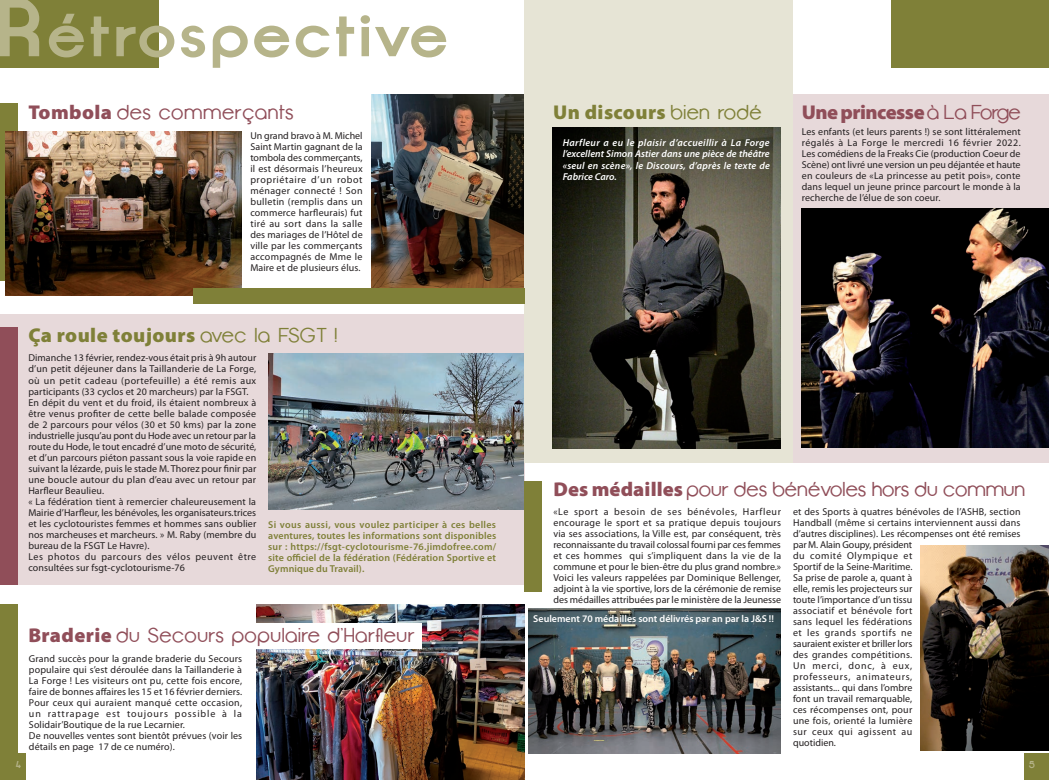
<style>
.page{position:relative;width:1049px;height:780px;background:#fff}
.page>*{position:absolute;margin:0;border:0;box-sizing:border-box;transform-origin:0 0}
.texte_courant{font:20px "Opificio";letter-spacing:.015em;color:#904e59}
.texte_courant-2{font:900 20px "Myriad Pro";letter-spacing:.02em;color:#7f8038}
.texte_courant-3{font:900 20px "Myriad Pro";letter-spacing:-.025em;color:#904e59}
.texte_courant-4{font:10px/11px "Myriad Pro";letter-spacing:.01em;color:#231f20;text-align:justify}
.texte_courant-5{font:600 10px/11px "Myriad Pro";letter-spacing:.01em;color:#7f8038;text-align:justify}
.texte_courant-6{font:italic 600 10px/11px "Myriad Pro";letter-spacing:.02em;color:#fff;text-align:justify}
.texte_courant-7{font:10px/11px "Myriad Pro";letter-spacing:.045em;color:#231f20}
.texte_courant-8{font:600 10px "Myriad Pro";color:#fff}
.texte_courant-9{font:700 10px "Opificio Serif";color:#b6b48a}
.s1{font-family:"Myriad Pro";font-weight:900}
.s2{font-family:"Opificio";font-weight:400}
</style>
<div class="page">
<div style="left:891px;top:0;width:158px;height:68px;background:#7f8038"></div>
<img style="left:256px;top:604px;width:268px;height:176px">
<div style="left:228px;top:623px;width:194px;height:26px;background:#fff"></div>
<div style="left:793px;top:94px;width:256px;height:368px;background:#e7d9da"></div>
<div style="left:0;top:314px;width:524px;height:271px;background:#e7d9da"></div>
<div style="left:524px;top:0;width:269px;height:462px;background:#e6e4d5"></div>
<div style="left:1025px;top:753px;width:24px;height:27px;background:#7f8038"></div>
<div style="left:0;top:753px;width:26px;height:27px;background:#7f8038"></div>
<svg style="left:0;top:0;width:446px;height:68px"></svg>
<div style="left:0;top:103px;width:17px;height:178px;background:#7f8038"></div>
<div style="left:0;top:604px;width:17px;height:153px;background:#7f8038"></div>
<div style="left:524px;top:480px;width:18px;height:111px;background:#7f8038"></div>
<img style="left:6px;top:131px;width:235px;height:164px">
<div style="left:0;top:327px;width:17px;height:258px;background:#904e59"></div>
<img style="left:553px;top:127px;width:227px;height:321px">
<img style="left:268px;top:354px;width:256px;height:156px">
<img style="left:802px;top:208px;width:247px;height:239px">
<img style="left:921px;top:545px;width:128px;height:205px">
<img style="left:528px;top:608px;width:253px;height:145px">
<img style="left:371px;top:94px;width:152px;height:194px">
<div style="left:193px;top:288px;width:331px;height:15px;background:#7f8038"></div>
<p class="texte_courant" style="left:28px;top:100px;width:267px"><span class="s1">Tombola</span> des commerçants</p>
<p class="texte_courant-3" style="left:802px;top:98px;width:220px">Une princesse <span class="s2">à La Forge</span></p>
<p class="texte_courant-2" style="left:553px;top:98px;width:210px">Un discours <span class="s2">bien rodé</span></p>
<p class="texte_courant-6" style="left:563px;top:137px;width:209px">Harfleur a eu le plaisir d’accueillir à La Forge l’excellent Simon Astier dans une pièce de théâtre «seul en scène», le Discours, d’après le texte de Fabrice Caro.</p>
<p class="texte_courant-4" style="left:250px;top:130px;width:114px">Un grand bravo à M. Michel Saint Martin gagnant de la tombola des commerçants, il est désormais l’heureux propriétaire d’un robot ménager connecté ! Son bulletin (remplis dans un commerce harfleurais) fut tiré au sort dans la salle des mariages de l’Hôtel de ville par les commerçants accompagnés de Mme le Maire et de plusieurs élus.</p>
<p class="texte_courant-4" style="left:802px;top:126px;width:220px">Les enfants (et leurs parents !) se sont littéralement régalés à La Forge le mercredi 16 février 2022.<br>Les comédiens de la Freaks Cie (production Coeur de Scène) ont livré une version un peu déjantée et haute en couleurs de «La princesse au petit pois», conte dans lequel un jeune prince parcourt le monde à la recherche de l’élue de son coeur.</p>
<p class="texte_courant-2" style="left:28px;top:322px;width:310px">Ça roule toujours <span class="s2">avec la FSGT !</span></p>
<p class="texte_courant-4" style="left:28px;top:352px;width:230px">Dimanche 13 février, rendez-vous était pris à 9h autour d’un petit déjeuner dans la Taillanderie de La Forge, où un petit cadeau (portefeuille) a été remis aux participants (33 cyclos et 20 marcheurs) par la FSGT.</p>
<p class="texte_courant-4" style="left:28px;top:396px;width:229px">En dépit du vent et du froid, ils étaient nombreux à être venus profiter de cette belle balade composée de 2 parcours pour vélos (30 et 50 kms) par la zone industrielle jusqu’au pont du Hode avec un retour par la route du Hode, le tout encadré d’une moto de sécurité, et d’un parcours piéton passant sous la voie rapide en suivant la lézarde, puis le stade M. Thorez pour finir par une boucle autour du plan d’eau avec un retour par Harfleur Beaulieu.</p>
<p class="texte_courant-4" style="left:28px;top:495px;width:230px">« La fédération tient à remercier chaleureusement la Mairie d’Harfleur, les bénévoles, les organisateurs.trices et les cyclotouristes femmes et hommes sans oublier nos marcheuses et marcheurs. » M. Raby (membre du bureau de la FSGT Le Havre).</p>
<p class="texte_courant-7" style="left:28px;top:550px;width:229px">Les photos du parcours des vélos peuvent être consultées sur fsgt-cyclotourisme-76</p>
<p class="texte_courant-5" style="left:268px;top:519px;width:229px">Si vous aussi, vous voulez participer à ces belles aventures, toutes les informations sont disponibles sur : https://fsgt-cyclotourisme-76.jimdofree.com/ site officiel de la fédération (Fédération Sportive et Gymnique du Travail).</p>
<p class="texte_courant" style="left:28px;top:624px;width:388px"><span class="s1">Braderie</span> du Secours populaire d’Harfleur</p>
<p class="texte_courant-4" style="left:29px;top:653px;width:215px">Grand succès pour la grande braderie du Secours populaire qui s’est déroulée dans la Taillanderie à La Forge ! Les visiteurs ont pu, cette fois encore, faire de bonnes affaires les 15 et 16 février derniers.</p>
<p class="texte_courant-4" style="left:29px;top:697px;width:215px">Pour ceux qui auraient manqué cette occasion, un rattrapage est toujours possible à la Solidair’Boutique de la rue Lecarnier.</p>
<p class="texte_courant-4" style="left:29px;top:730px;width:215px">De nouvelles ventes sont bientôt prévues (voir les détails en page 17 de ce numéro).</p>
<p class="texte_courant" style="left:553px;top:477px;width:473px"><span class="s1">Des médailles</span> pour des bénévoles hors du commun</p>
<p class="texte_courant-4" style="left:553px;top:506px;width:229px">«Le sport a besoin de ses bénévoles, Harfleur encourage le sport et sa pratique depuis toujours via ses associations, la Ville est, par conséquent, très reconnaissante du travail colossal fourni par ces femmes et ces hommes qui s’impliquent dans la vie de la commune et pour le bien-être du plus grand nombre.» Voici les valeurs rappelées par Dominique Bellenger, adjoint à la vie sportive, lors de la cérémonie de remise des médailles attribuées par le ministère de la Jeunesse</p>
<p class="texte_courant-4" style="left:793px;top:506px;width:229px;text-align:left">et des Sports à quatres bénévoles de l’ASHB, section<br>Handball (même si certains interviennent aussi dans d’autres disciplines). Les récompenses ont été remises par M. Alain Goupy, président<br>du comité Olympique et<br>Sportif de la Seine-Maritime.<br>Sa prise de parole a, quant à<br>elle, remis les projecteurs sur<br>toute l’importance d’un tissu<br>associatif et bénévole fort<br>sans lequel les fédérations<br>et les grands sportifs ne<br>sauraient exister et briller lors<br>des grandes compétitions.<br>Un merci, donc, à eux,<br>professeurs, animateurs,<br>assistants... qui dans l’ombre<br>font un travail remarquable,<br>ces récompenses ont, pour<br>une fois, orienté la lumière<br>sur ceux qui agissent au<br>quotidien.</p>
<p class="texte_courant-8" style="left:533px;top:612px;width:242px">Seulement 70 médailles sont délivrés par an par la J&amp;S !!</p>
<p class="texte_courant-9" style="left:16px;top:758px;width:7px">4</p>
<p class="texte_courant-9" style="left:1029px;top:758px;width:8px">5</p>
</div>
